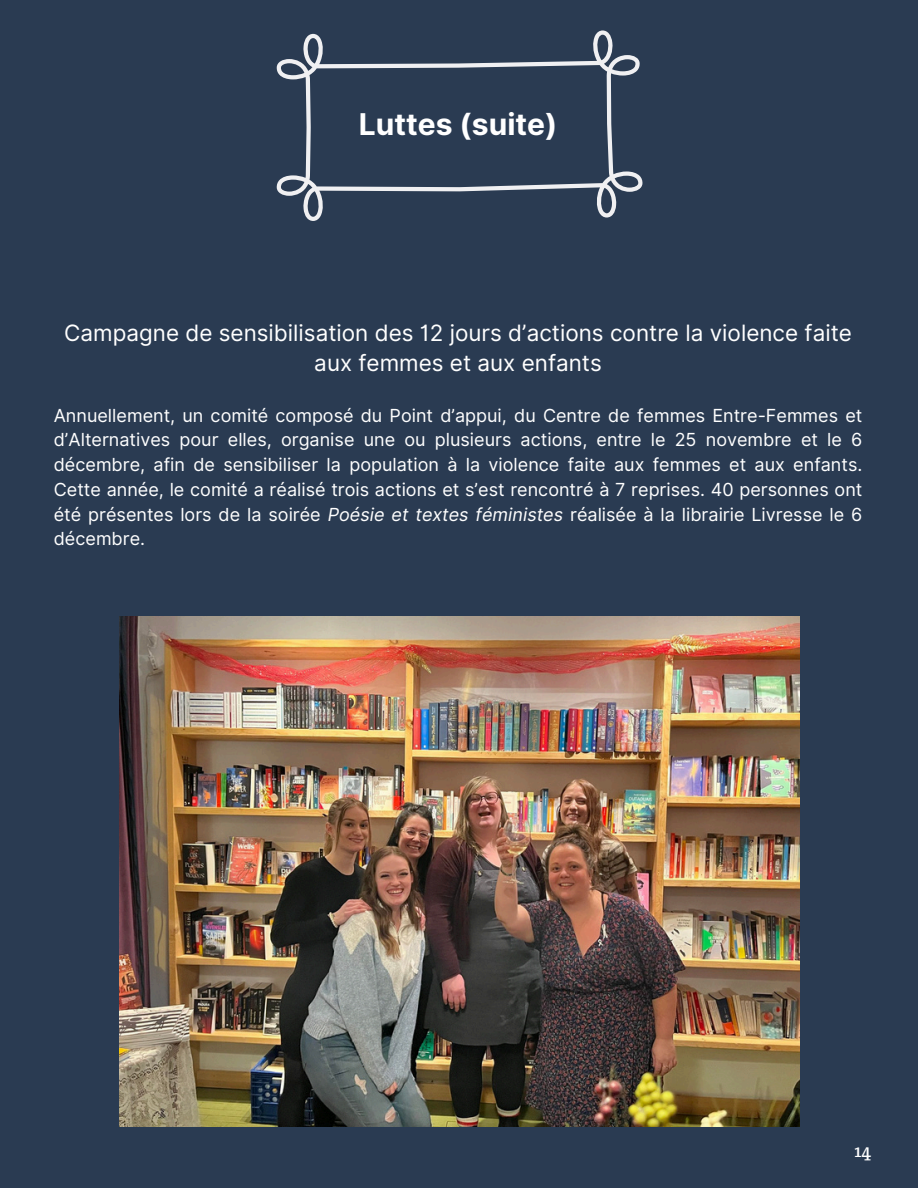
<style>
.page{position:relative;width:918px;height:1188px;background:#2a3b52}
.page>*{position:absolute;margin:0;border:0;box-sizing:border-box;transform-origin:0 0}
.t1{font:700 30px "Inter";color:#fff}
.t2{font:22.5px/30.3px "Inter";color:#fff;text-align:center}
.t3{font:18px/24.8px "Inter";color:#fff;text-align:justify}
.t4{font:18px "Trocchi";color:#fff}
.s1{font-style:italic}
</style>
<div class="page">
<svg style="left:277px;top:30px;width:366px;height:191px"></svg>
<img style="left:119px;top:616px;width:681px;height:511px">
<h1 class="t1" style="left:359px;top:106px;width:200px">Luttes (suite)</h1>
<h2 class="t2" style="left:64px;top:317px;width:789px">Campagne de sensibilisation des 12 jours d’actions contre la violence faite aux femmes et aux enfants</h2>
<p class="t3" style="left:54px;top:403px;width:810px">Annuellement, un comité composé du Point d’appui, du Centre de femmes Entre-Femmes et d’Alternatives pour elles, organise une ou plusieurs actions, entre le 25 novembre et le 6 décembre, afin de sensibiliser la population à la violence faite aux femmes et aux enfants.<br>Cette année, le comité a réalisé trois actions et s’est rencontré à 7 reprises. 40 personnes ont été présentes lors de la soirée <span class="s1">Poésie et textes féministes</span> réalisée à la librairie Livresse le 6 décembre.</p>
<p class="t4" style="left:854px;top:1139px;width:18px">14</p>
</div>
